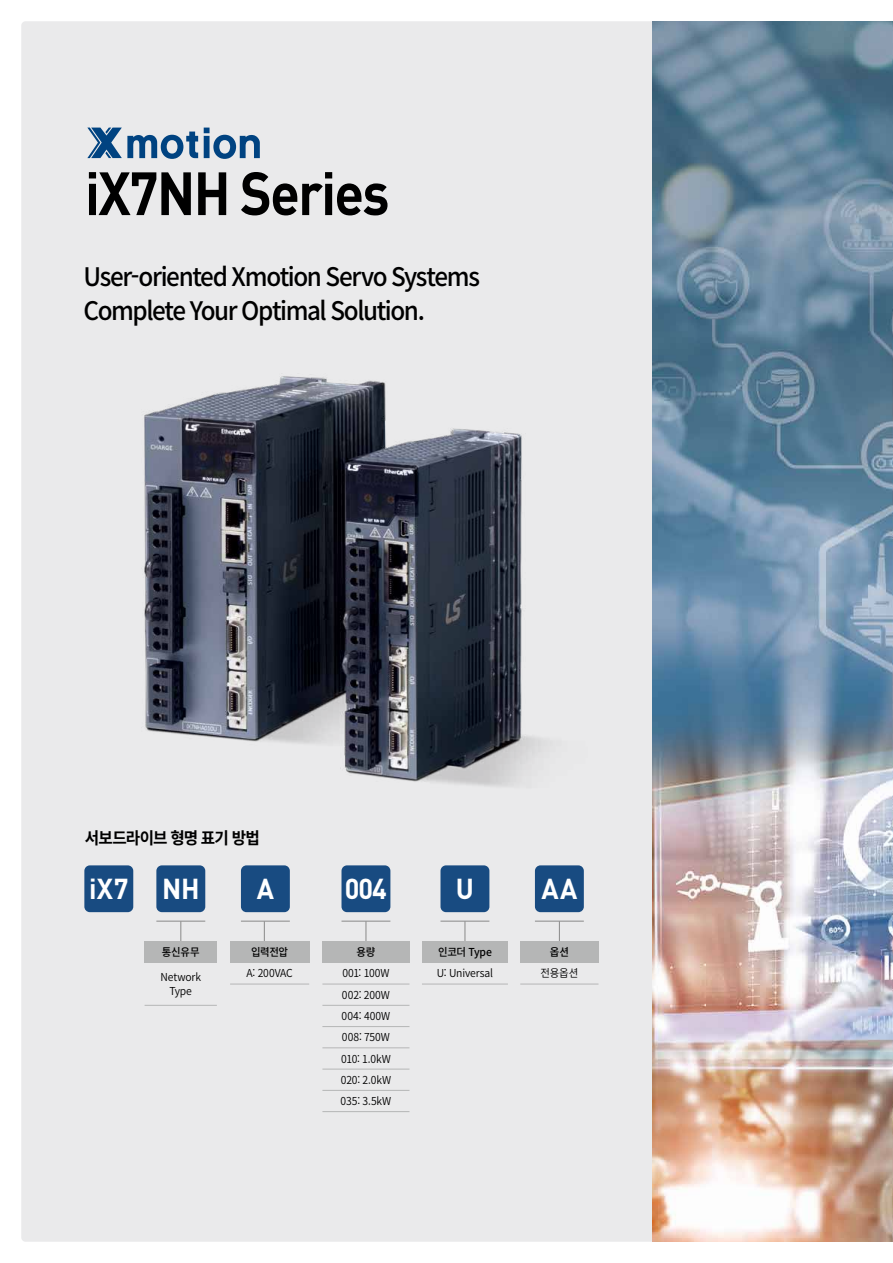
<style>
.page{position:relative;width:893px;height:1263px;background:#fff}
.page>*{position:absolute;margin:0;border:0;box-sizing:border-box;transform-origin:0 0}
.t1{font:700 60px "DIN";letter-spacing:-.03em;color:#000;scale:.9 1}
.t2{font:700 28.5px "DIN";color:#fff;scale:.95 1}
.t3{font:500 25.5px/34.5px "Noto Sans CJ Kkr";letter-spacing:-.055em;color:#000;scale:.95 1}
.t4{font:700 16.5px "Noto Sans CJ Kkr";letter-spacing:-.05em;color:#000;scale:.95 1}
.t5{font:600 10.95px/21.3px "Noto Sans CJ Kkr";letter-spacing:-.01em;color:#000;text-align:center;scale:.95 1}
.t6{font:500 10.95px "Noto Sans CJ Kkr";letter-spacing:-.025em;color:#000;scale:.95 1}
</style>
<div class="page">
<div style="left:21px;top:21px;width:631px;height:1221px;background:#eaeaeb"></div>
<img style="left:652px;top:21px;width:241px;height:1221px">
<hr style="left:181px;top:921px;width:1px;height:31px;background:#898989">
<hr style="left:264px;top:921px;width:1px;height:31px;background:#898989">
<hr style="left:366px;top:921px;width:1px;height:31px;background:#898989">
<hr style="left:465px;top:921px;width:1px;height:31px;background:#898989">
<hr style="left:559px;top:921px;width:1px;height:31px;background:#898989">
<div style="left:145px;top:941px;width:72px;height:22px;background:#b5b6b6"></div>
<hr style="left:145px;top:1005px;width:72px;height:1px;background:#b5b6b6">
<div style="left:520px;top:941px;width:78px;height:22px;background:#b5b6b6"></div>
<hr style="left:520px;top:983px;width:78px;height:1px;background:#b5b6b6">
<div style="left:230px;top:941px;width:79px;height:22px;background:#b5b6b6"></div>
<hr style="left:230px;top:983px;width:79px;height:1px;background:#b5b6b6">
<div style="left:322px;top:941px;width:87px;height:22px;background:#b5b6b6"></div>
<hr style="left:322px;top:984px;width:87px;height:1px;background:#b5b6b6">
<hr style="left:322px;top:1005px;width:87px;height:1px;background:#b5b6b6">
<hr style="left:322px;top:1026px;width:87px;height:1px;background:#b5b6b6">
<hr style="left:322px;top:1047px;width:87px;height:1px;background:#b5b6b6">
<hr style="left:322px;top:1069px;width:87px;height:1px;background:#b5b6b6">
<hr style="left:322px;top:1090px;width:87px;height:1px;background:#b5b6b6">
<hr style="left:322px;top:1111px;width:87px;height:1px;background:#b5b6b6">
<div style="left:422px;top:941px;width:86px;height:22px;background:#b5b6b6"></div>
<hr style="left:422px;top:983px;width:86px;height:1px;background:#b5b6b6">
<hr style="left:156px;top:921px;width:49px;height:1px;background:#898989">
<hr style="left:241px;top:921px;width:49px;height:1px;background:#898989">
<hr style="left:440px;top:921px;width:49px;height:1px;background:#898989">
<hr style="left:535px;top:921px;width:49px;height:1px;background:#898989">
<hr style="left:341px;top:921px;width:49px;height:1px;background:#898989">
<div style="left:84px;top:865px;width:49px;height:47px;background:#184b81;border-radius:5px"></div>
<div style="left:156px;top:865px;width:49px;height:47px;background:#184b81;border-radius:5px"></div>
<div style="left:241px;top:865px;width:49px;height:47px;background:#184b81;border-radius:5px"></div>
<div style="left:341px;top:865px;width:49px;height:47px;background:#184b81;border-radius:5px"></div>
<div style="left:440px;top:865px;width:49px;height:47px;background:#184b81;border-radius:5px"></div>
<div style="left:535px;top:865px;width:49px;height:47px;background:#184b81;border-radius:5px"></div>
<svg style="left:204px;top:128px;width:56px;height:31px;background:#819fbb"></svg>
<svg style="left:87px;top:128px;width:111px;height:31px;background:#7e9dba"></svg>
<img style="left:119px;top:280px;width:468px;height:520px">
<h1 class="t1" style="left:85px;top:154px;width:340px">iX7NH Series</h1>
<h3 class="t3" style="left:84px;top:260px;width:419px">User-oriented Xmotion Servo Systems<br>Complete Your Optimal Solution.</h3>
<h3 class="t4" style="left:85px;top:828px;width:186px">서보드라이브 형명 표기 방법</h3>
<h2 class="t2" style="left:89px;top:870px;width:118px">iX7 NH</h2>
<h2 class="t2" style="left:257px;top:870px;width:20px">A</h2>
<h2 class="t2" style="left:345px;top:870px;width:46px">004</h2>
<h2 class="t2" style="left:456px;top:870px;width:21px">U</h2>
<h2 class="t2" style="left:541px;top:870px;width:39px">AA</h2>
<p class="t6" style="left:162px;top:946px;width:41px">통신유무</p>
<p class="t5" style="left:160px;top:971px;width:44px;line-height:13.5px">Network<br>Type</p>
<p class="t6" style="left:251px;top:946px;width:40px">입력전압</p>
<p class="t5" style="left:246px;top:963px;width:50px">A: 200VAC</p>
<p class="t6" style="left:356px;top:946px;width:21px">용량</p>
<p class="t5" style="left:341px;top:963px;width:55px;text-align:left">001: 100W<br>002: 200W<br>004: 400W<br>008: 750W<br>010: 1.0kW<br>020: 2.0kW<br>035: 3.5kW</p>
<p class="t6" style="left:438px;top:946px;width:58px">인코더 Type</p>
<p class="t5" style="left:437px;top:963px;width:61px">U: Universal</p>
<p class="t6" style="left:550px;top:946px;width:22px">옵션</p>
<p class="t5" style="left:540px;top:963px;width:41px">전용옵션</p>
</div>
